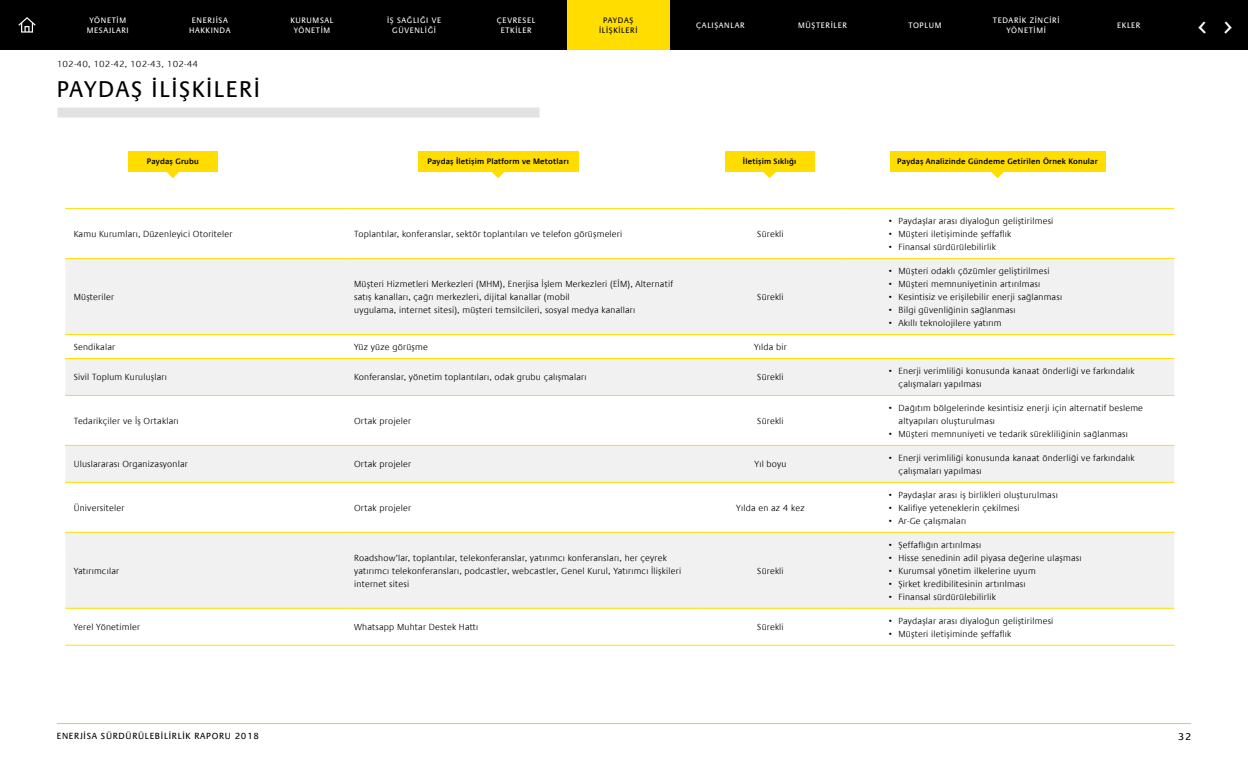
<style>
.page{position:relative;width:1248px;height:766px;background:#fff}
.page>*{position:absolute;margin:0;border:0;box-sizing:border-box;transform-origin:0 0}
.t1{font:29.7px "Vodafone TRU Regular";color:#fff}
.t2{font:23px "Praxis LT Pro";letter-spacing:.07em;color:#000}
.t3{font:10px "Praxis LT Pro";color:#000}
.t4{font:300 9px/13px "Praxis LT Pro";letter-spacing:.02em;color:#000}
.t5{font:9px "Praxis LT Pro";letter-spacing:.08em;color:#000}
.t6{font:8px/10px "Praxis LT Pro";letter-spacing:.08em;color:#fff;text-align:center}
.t7{font:600 8px "Praxis LT Pro";letter-spacing:.02em;color:#000}
.t8{font:8px/10px "Praxis LT Pro";letter-spacing:.08em;color:#000;text-align:center}
</style>
<div class="page">
<hr style="left:57px;top:722px;width:1134px;height:1px;background:#f4c522">
<div style="left:0;top:0;width:1247px;height:50px;background:#000"></div>
<div style="left:567px;top:0;width:102px;height:50px;background:#fd0"></div>
<svg style="left:18px;top:17px;width:18px;height:16px"></svg>
<svg style="left:65px;top:259px;width:1109px;height:349px;fill:#f1f1f2"></svg>
<hr style="left:65px;top:208px;width:280px;height:1px;background:#fd0">
<hr style="left:345px;top:208px;width:352px;height:1px;background:#fd0">
<hr style="left:697px;top:208px;width:146px;height:1px;background:#fd0">
<hr style="left:843px;top:208px;width:331px;height:1px;background:#fd0">
<hr style="left:65px;top:258px;width:280px;height:1px;background:#fd0">
<hr style="left:345px;top:258px;width:352px;height:1px;background:#fd0">
<hr style="left:697px;top:258px;width:146px;height:1px;background:#fd0">
<hr style="left:843px;top:258px;width:331px;height:1px;background:#fd0">
<hr style="left:65px;top:334px;width:280px;height:1px;background:#fd0">
<hr style="left:345px;top:334px;width:352px;height:1px;background:#fd0">
<hr style="left:697px;top:334px;width:146px;height:1px;background:#fd0">
<hr style="left:843px;top:334px;width:331px;height:1px;background:#fd0">
<hr style="left:65px;top:358px;width:280px;height:1px;background:#fd0">
<hr style="left:345px;top:358px;width:352px;height:1px;background:#fd0">
<hr style="left:697px;top:358px;width:146px;height:1px;background:#fd0">
<hr style="left:843px;top:358px;width:331px;height:1px;background:#fd0">
<hr style="left:65px;top:395px;width:280px;height:1px;background:#fd0">
<hr style="left:345px;top:395px;width:352px;height:1px;background:#fd0">
<hr style="left:697px;top:395px;width:146px;height:1px;background:#fd0">
<hr style="left:843px;top:395px;width:331px;height:1px;background:#fd0">
<hr style="left:65px;top:445px;width:280px;height:1px;background:#fd0">
<hr style="left:345px;top:445px;width:352px;height:1px;background:#fd0">
<hr style="left:697px;top:445px;width:146px;height:1px;background:#fd0">
<hr style="left:843px;top:445px;width:331px;height:1px;background:#fd0">
<hr style="left:65px;top:482px;width:280px;height:1px;background:#fd0">
<hr style="left:345px;top:482px;width:352px;height:1px;background:#fd0">
<hr style="left:697px;top:482px;width:146px;height:1px;background:#fd0">
<hr style="left:843px;top:482px;width:331px;height:1px;background:#fd0">
<hr style="left:65px;top:532px;width:280px;height:1px;background:#fd0">
<hr style="left:345px;top:532px;width:352px;height:1px;background:#fd0">
<hr style="left:697px;top:532px;width:146px;height:1px;background:#fd0">
<hr style="left:843px;top:532px;width:331px;height:1px;background:#fd0">
<hr style="left:65px;top:608px;width:280px;height:1px;background:#fd0">
<hr style="left:345px;top:608px;width:352px;height:1px;background:#fd0">
<hr style="left:697px;top:608px;width:146px;height:1px;background:#fd0">
<hr style="left:843px;top:608px;width:331px;height:1px;background:#fd0">
<hr style="left:65px;top:644px;width:280px;height:1px;background:#fd0">
<hr style="left:345px;top:644px;width:352px;height:1px;background:#fd0">
<hr style="left:697px;top:644px;width:146px;height:1px;background:#fd0">
<hr style="left:843px;top:644px;width:331px;height:1px;background:#fd0">
<div style="left:128px;top:151px;width:89px;height:20px;background:#fd0"></div>
<svg style="left:166px;top:171px;width:14px;height:7px"></svg>
<div style="left:418px;top:151px;width:160px;height:20px;background:#fd0"></div>
<svg style="left:491px;top:171px;width:14px;height:7px"></svg>
<div style="left:725px;top:151px;width:89px;height:20px;background:#fd0"></div>
<svg style="left:762px;top:171px;width:14px;height:7px"></svg>
<div style="left:889px;top:151px;width:216px;height:20px;background:#fd0"></div>
<svg style="left:990px;top:171px;width:14px;height:7px"></svg>
<div style="left:57px;top:107px;width:482px;height:10px;background:#e1e2e3"></div>
<p class="t6" style="left:87px;top:15px;width:44px">YÖNETİM<br>MESAJLARI</p>
<p class="t6" style="left:189px;top:15px;width:43px">ENERJİSA<br>HAKKINDA</p>
<p class="t6" style="left:290px;top:15px;width:45px">KURUMSAL<br>YÖNETİM</p>
<p class="t6" style="left:387px;top:15px;width:56px">İŞ SAĞLIĞI VE<br>GÜVENLİĞİ</p>
<p class="t6" style="left:1117px;top:20px;width:25px">EKLER</p>
<p class="t8" style="left:599px;top:15px;width:40px">PAYDAŞ<br>İLİŞKİLERİ</p>
<p class="t6" style="left:696px;top:20px;width:50px">ÇALIŞANLAR</p>
<p class="t6" style="left:798px;top:20px;width:50px">MÜŞTERİLER</p>
<p class="t6" style="left:908px;top:20px;width:34px">TOPLUM</p>
<p class="t6" style="left:992px;top:15px;width:68px">TEDARİK ZİNCİRİ<br>YÖNETİMİ</p>
<p class="t6" style="left:497px;top:15px;width:40px">ÇEVRESEL<br>ETKİLER</p>
<p class="t4" style="left:57px;top:57px;width:143px">102-40, 102-42, 102-43, 102-44</p>
<h2 class="t2" style="left:57px;top:76px;width:205px">PAYDAŞ İLİŞKİLERİ</h2>
<p class="t7" style="left:147px;top:156px;width:54px">Paydaş Grubu</p>
<p class="t7" style="left:427px;top:156px;width:143px">Paydaş İletişim Platform ve Metotları</p>
<p class="t7" style="left:743px;top:156px;width:55px">İletişim Sıklığı</p>
<p class="t7" style="left:897px;top:156px;width:202px">Paydaş Analizinde Gündeme Getirilen Örnek Konular</p>
<p class="t4" style="left:74px;top:227px;width:160px">Kamu Kurumları, Düzenleyici Otoriteler</p>
<p class="t4" style="left:354px;top:227px;width:269px">Toplantılar, konferanslar, sektör toplantıları ve telefon görüşmeleri</p>
<p class="t4" style="left:757px;top:227px;width:28px">Sürekli</p>
<p class="t4" style="left:74px;top:290px;width:42px">Müşteriler</p>
<p class="t4" style="left:354px;top:277px;width:320px">Müşteri Hizmetleri Merkezleri (MHM), Enerjisa İşlem Merkezleri (EİM), Alternatif satış kanalları, çağrı merkezleri, dijital kanallar (mobil<br>uygulama, internet sitesi), müşteri temsilcileri, sosyal medya kanalları</p>
<p class="t4" style="left:757px;top:290px;width:28px">Sürekli</p>
<p class="t4" style="left:888px;top:214px;width:166px">• Paydaşlar arası diyaloğun geliştirilmesi</p>
<p class="t4" style="left:888px;top:227px;width:124px">• Müşteri iletişiminde şeffaflık</p>
<p class="t4" style="left:888px;top:240px;width:109px">• Finansal sürdürülebilirlik</p>
<p class="t4" style="left:888px;top:264px;width:162px">• Müşteri odaklı çözümler geliştirilmesi</p>
<p class="t4" style="left:888px;top:277px;width:153px">• Müşteri memnuniyetinin artırılması</p>
<p class="t4" style="left:888px;top:290px;width:175px">• Kesintisiz ve erişilebilir enerji sağlanması</p>
<p class="t4" style="left:888px;top:303px;width:128px">• Bilgi güvenliğinin sağlanması</p>
<p class="t4" style="left:888px;top:316px;width:114px">• Akıllı teknolojilere yatırım</p>
<p class="t4" style="left:74px;top:340px;width:43px">Sendikalar</p>
<p class="t4" style="left:354px;top:340px;width:75px">Yüz yüze görüşme</p>
<p class="t4" style="left:754px;top:340px;width:34px">Yılda bir</p>
<p class="t4" style="left:74px;top:371px;width:95px">Sivil Toplum Kuruluşları</p>
<p class="t4" style="left:354px;top:371px;width:234px">Konferanslar, yönetim toplantıları, odak grubu çalışmaları</p>
<p class="t4" style="left:757px;top:371px;width:28px">Sürekli</p>
<p class="t4" style="left:898px;top:364px;width:237px;text-indent:-10px">• Enerji verimliliği konusunda kanaat önderliği ve farkındalık çalışmaları yapılması</p>
<p class="t4" style="left:74px;top:414px;width:106px">Tedarikçiler ve İş Ortakları</p>
<p class="t4" style="left:354px;top:414px;width:58px">Ortak projeler</p>
<p class="t4" style="left:757px;top:414px;width:28px">Sürekli</p>
<p class="t4" style="left:898px;top:401px;width:246px;text-indent:-10px">• Dağıtım bölgelerinde kesintisiz enerji için alternatif besleme altyapıları oluşturulması</p>
<p class="t4" style="left:888px;top:427px;width:241px">• Müşteri memnuniyeti ve tedarik sürekliliğinin sağlanması</p>
<p class="t4" style="left:74px;top:457px;width:116px">Uluslararası Organizasyonlar</p>
<p class="t4" style="left:354px;top:457px;width:58px">Ortak projeler</p>
<p class="t4" style="left:754px;top:457px;width:33px">Yıl boyu</p>
<p class="t4" style="left:898px;top:451px;width:237px;text-indent:-10px">• Enerji verimliliği konusunda kanaat önderliği ve farkındalık çalışmaları yapılması</p>
<p class="t4" style="left:74px;top:501px;width:52px">Üniversiteler</p>
<p class="t4" style="left:354px;top:501px;width:58px">Ortak projeler</p>
<p class="t4" style="left:736px;top:501px;width:70px">Yılda en az 4 kez</p>
<p class="t4" style="left:888px;top:488px;width:171px">• Paydaşlar arası iş birlikleri oluşturulması</p>
<p class="t4" style="left:888px;top:501px;width:132px">• Kalifiye yeteneklerin çekilmesi</p>
<p class="t4" style="left:888px;top:514px;width:79px">• Ar-Ge çalışmaları</p>
<p class="t4" style="left:74px;top:564px;width:47px">Yatırımcılar</p>
<p class="t4" style="left:354px;top:551px;width:328px">Roadshow’lar, toplantılar, telekonferanslar, yatırımcı konferansları, her çeyrek yatırımcı telekonferansları, podcastler, webcastler, Genel Kurul, Yatırımcı İlişkileri internet sitesi</p>
<p class="t4" style="left:757px;top:564px;width:28px">Sürekli</p>
<p class="t4" style="left:74px;top:620px;width:68px">Yerel Yönetimler</p>
<p class="t4" style="left:354px;top:620px;width:125px">Whatsapp Muhtar Destek Hattı</p>
<p class="t4" style="left:757px;top:620px;width:28px">Sürekli</p>
<p class="t4" style="left:888px;top:538px;width:94px">• Şeffaflığın artırılması</p>
<p class="t4" style="left:888px;top:551px;width:194px">• Hisse senedinin adil piyasa değerine ulaşması</p>
<p class="t4" style="left:888px;top:564px;width:149px">• Kurumsal yönetim ilkelerine uyum</p>
<p class="t4" style="left:888px;top:577px;width:138px">• Şirket kredibilitesinin artırılması</p>
<p class="t4" style="left:888px;top:590px;width:109px">• Finansal sürdürülebilirlik</p>
<p class="t4" style="left:888px;top:614px;width:166px">• Paydaşlar arası diyaloğun geliştirilmesi</p>
<p class="t4" style="left:888px;top:627px;width:124px">• Müşteri iletişiminde şeffaflık</p>
<h1 class="t1" style="left:1198px;top:8px;width:35px">∑ ∏</h1>
<p class="t5" style="left:57px;top:730px;width:204px">ENERJİSA SÜRDÜRÜLEBİLİRLİK RAPORU 2018</p>
<p class="t3" style="left:1177px;top:730px;width:15px">32</p>
</div>
